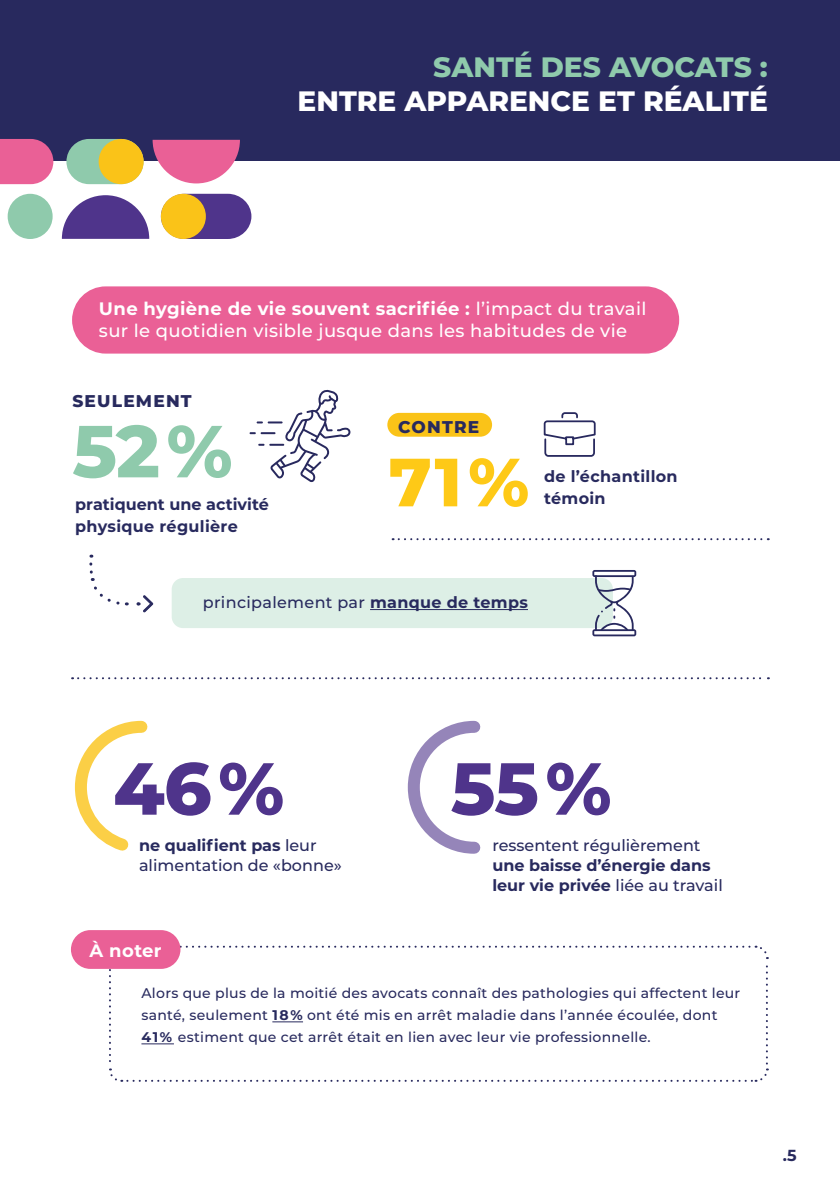
<style>
.page{position:relative;width:840px;height:1191px;background:#fff}
.page>*{position:absolute;margin:0;border:0;box-sizing:border-box;transform-origin:0 0}
.t1{font:800 73.4px "Montserrat";color:#4f348b}
.t2{font:800 73.4px "Montserrat";color:#8fcaac}
.t3{font:800 68px "Montserrat";color:#fec917}
.t4{font:800 28px "Montserrat";color:#fff}
.t5{font:800 28px "Montserrat";color:#8fcaac}
.t6{font:500 18px/22px "Montserrat";letter-spacing:.02em;color:#fff}
.t7{font:700 18px "Montserrat";letter-spacing:.02em;color:#fff}
.t8{font:800 17px "Montserrat";letter-spacing:.07em;color:#282a5e}
.t9{font:700 16px/20px "Montserrat";color:#282a5e}
.t10{font:500 16px/20px "Montserrat";color:#282a5e}
.t11{font:500 16px "Montserrat";letter-spacing:.02em;color:#282a5e}
.t12{font:700 16px/22px "Montserrat";letter-spacing:.02em;color:#282a5e}
.t13{font:500 14px/22px "Montserrat";letter-spacing:.02em;color:#282a5e}
.s1{font-weight:700}
.s2{font-weight:500}
</style>
<div class="page">
<div style="left:72px;top:286px;width:606px;height:67px;background:#ea6096;border-radius:34px"></div>
<div style="left:0;top:0;width:839px;height:161px;background:#28295e"></div>
<svg style="left:0;top:139px;width:53px;height:45px"></svg>
<svg style="left:161px;top:194px;width:90px;height:45px"></svg>
<div style="left:66px;top:139px;width:77px;height:45px;background:#8fcaac;border-radius:23px"></div>
<div style="left:99px;top:139px;width:44px;height:45px;background:#fac318;border-radius:22px"></div>
<svg style="left:152px;top:140px;width:88px;height:43px"></svg>
<svg style="left:62px;top:195px;width:87px;height:44px"></svg>
<div style="left:8px;top:194px;width:45px;height:45px;background:#8fcaac;border-radius:22px"></div>
<div style="left:161px;top:194px;width:45px;height:45px;background:#fac318;border-radius:22px"></div>
<div style="left:387px;top:413px;width:105px;height:24px;background:#fac318;border-radius:12px"></div>
<div style="left:171px;top:578px;width:441px;height:50px;background:#ddefe6;border-radius:11px"></div>
<hr style="left:370px;top:609px;width:157px;height:1px;background:#282a5e">
<svg style="left:392px;top:538px;width:376px;height:2px"></svg>
<svg style="left:249px;top:389px;width:101px;height:93px"></svg>
<svg style="left:72px;top:677px;width:696px;height:2px"></svg>
<svg style="left:407px;top:720px;width:74px;height:134px"></svg>
<svg style="left:74px;top:720px;width:74px;height:131px"></svg>
<svg style="left:109px;top:944px;width:659px;height:138px"></svg>
<div style="left:71px;top:930px;width:109px;height:39px;background:#ea6096;border-radius:19px"></div>
<svg style="left:592px;top:570px;width:44px;height:66px"></svg>
<svg style="left:89px;top:554px;width:64px;height:58px"></svg>
<svg style="left:543px;top:412px;width:53px;height:45px"></svg>
<h3 class="t5" style="left:433px;top:47px;width:336px">SANTÉ DES AVOCATS :</h3>
<h3 class="t4" style="left:297px;top:81px;width:471px">ENTRE APPARENCE ET RÉALITÉ</h3>
<p class="t6" style="left:99px;top:297px;width:548px"><span class="s1">Une hygiène de vie souvent sacrifiée :</span> l’impact du travail sur le quotidien visible jusque dans les habitudes de vie</p>
<p class="t8" style="left:72px;top:389px;width:121px">SEULEMENT</p>
<h1 class="t2" style="left:72px;top:397px;width:162px">52%</h1>
<p class="t9" style="left:75px;top:493px;width:195px;line-height:22px">pratiquent une activité physique régulière</p>
<p class="t8" style="left:398px;top:414px;width:83px">CONTRE</p>
<h2 class="t3" style="left:388px;top:432px;width:142px">71%</h2>
<p class="t12" style="left:543px;top:465px;width:135px">de l’échantillon témoin</p>
<p class="t11" style="left:203px;top:591px;width:326px">principalement par <span class="s1">manque de temps</span></p>
<h1 class="t1" style="left:113px;top:735px;width:172px">46%</h1>
<h1 class="t1" style="left:450px;top:735px;width:162px">55%</h1>
<p class="t10" style="left:139px;top:834px;width:204px"><span class="s1">ne qualifient pas</span> leur alimentation de «bonne»</p>
<p class="t10" style="left:492px;top:834px;width:210px">ressentent régulièrement</p>
<p class="t9" style="left:492px;top:854px;width:232px">une baisse d’énergie dans leur vie privée <span class="s2">liée au travail</span></p>
<p class="t7" style="left:90px;top:937px;width:74px">À noter</p>
<p class="t13" style="left:141px;top:982px;width:600px">Alors que plus de la moitié des avocats connaît des pathologies qui affectent leur santé, seulement <span class="s1">18%</span> ont été mis en arrêt maladie dans l’année écoulée, dont<br><span class="s1">41%</span> estiment que cet arrêt était en lien avec leur vie professionnelle.</p>
<p class="t9" style="left:782px;top:1144px;width:16px">.5</p>
</div>
